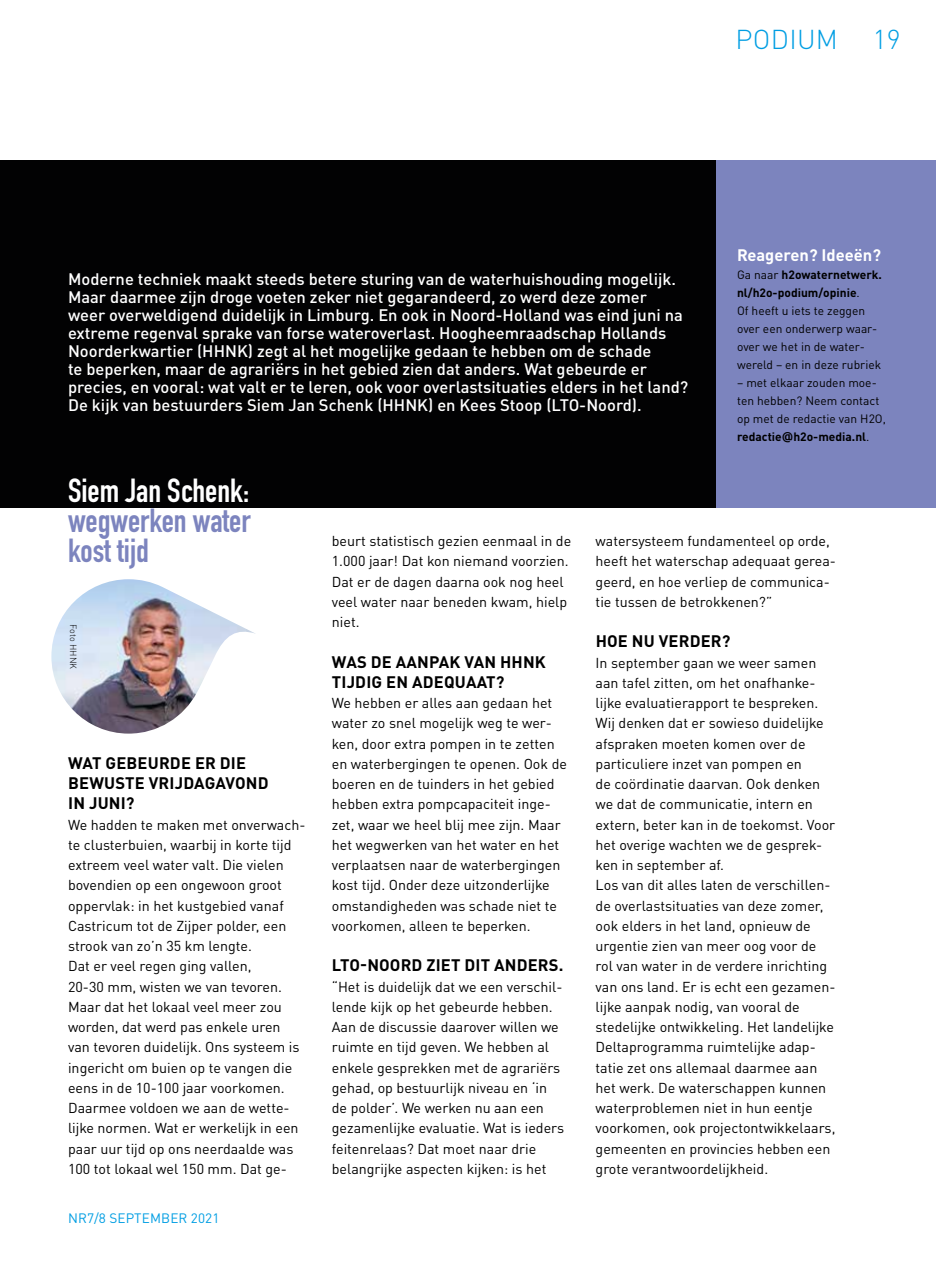
<style>
.page{position:relative;width:936px;height:1263px;background:#fff}
.page>*{position:absolute;margin:0;border:0;box-sizing:border-box;transform-origin:0 0}
.t1{font:32.85px/30px "DIN Engschrift";color:#7c84be}
.t2{font:32.85px "DIN Engschrift";color:#fff}
.t3{font:300 27px "DIN Pro";letter-spacing:.01em;color:#009ee3}
.t4{font:500 16.5px/18px "DIN Pro";color:#fff}
.t5{font:700 16.5px/20.2px "DIN Pro";letter-spacing:.01em;color:#000}
.t6{font:700 16.5px "DIN Pro";color:#fff}
.t7{font:14.25px/20.2px "DIN Pro";color:#000}
.t8{font:13.5px "DIN Pro";letter-spacing:.01em;color:#009ee3}
.t9{font:12px/18px "DIN Pro";color:#000}
.t10{font:300 9px "DIN Pro";color:#000}
.s1{font-weight:700}
.s2{font-family:"Verdana";font-weight:700}
</style>
<div class="page">
<div style="left:0;top:161px;width:716px;height:347px;background:#020203"></div>
<div style="left:716px;top:161px;width:219px;height:347px;background:#7c84be"></div>
<img style="left:51px;top:579px;width:204px;height:155px">
<h2 class="t3" style="left:735px;top:18px;width:104px">PODIUM</h2>
<h2 class="t3" style="left:872px;top:18px;width:29px">19</h2>
<p class="t4" style="left:68px;top:269px;width:621px">Moderne techniek maakt steeds betere sturing van de waterhuishouding mogelijk.<br>Maar daarmee zijn droge voeten zeker niet gegarandeerd, zo werd deze zomer weer overweldigend duidelijk in Limburg. En ook in Noord-Holland was eind juni na extreme regenval sprake van forse wateroverlast. Hoogheemraadschap Hollands Noorderkwartier (HHNK) zegt al het mogelijke gedaan te hebben om de schade<br>te beperken, maar de agrariërs in het gebied zien dat anders. Wat gebeurde er precies, en vooral: wat valt er te leren, ook voor overlastsituaties elders in het land?<br>De kijk van bestuurders Siem Jan Schenk (HHNK) en Kees Stoop (LTO-Noord).</p>
<p class="t6" style="left:737px;top:241px;width:145px">Reageren? Ideeën?</p>
<p class="t9" style="left:737px;top:264px;width:146px">Ga naar <span class="s1">h2owaternetwerk. nl/h2o-podium/opinie</span>.<br>Of heeft u iets te zeggen over een onderwerp waar&shy;over we het in de water&shy;wereld – en in deze rubriek</p>
<p class="t9" style="left:737px;top:372px;width:150px">– met elkaar zouden moe&shy;ten hebben? Neem contact op met de redactie van H2O, <span class="s1">redactie</span><span class="s2">@</span><span class="s1">h2o-media.nl</span>.</p>
<h1 class="t2" style="left:68px;top:471px;width:182px">Siem Jan Schenk:</h1>
<h1 class="t1" style="left:68px;top:505px;width:184px">wegwerken water kost tijd</h1>
<p class="t10" style="left:80px;top:624px;width:46px;rotate:90deg">Foto HHNK</p>
<p class="t5" style="left:68px;top:751px;width:202px">WAT GEBEURDE ER DIE<br>BEWUSTE VRIJDAGAVOND<br>IN JUNI?</p>
<p class="t7" style="left:68px;top:813px;width:239px">We hadden te maken met onverwach&shy;te clusterbuien, waarbij in korte tijd extreem veel water valt. Die vielen bovendien op een ongewoon groot oppervlak: in het kustgebied vanaf Castricum tot de Zijper polder, een strook van zo’n 35 km lengte.<br>Dat er veel regen ging vallen,<br>20-30 mm, wisten we van tevoren.<br>Maar dat het lokaal veel meer zou worden, dat werd pas enkele uren van tevoren duidelijk. Ons systeem is ingericht om buien op te vangen die eens in de 10-100 jaar voorkomen.<br>Daarmee voldoen we aan de wette&shy;lijke normen. Wat er werkelijk in een paar uur tijd op ons neerdaalde was 100 tot lokaal wel 150 mm. Dat ge-</p>
<p class="t8" style="left:68px;top:1208px;width:153px">NR7/8 SEPTEMBER 2021</p>
<p class="t7" style="left:332px;top:529px;width:241px">beurt statistisch gezien eenmaal in de<br>1.000 jaar! Dat kon niemand voorzien.<br>Dat er de dagen daarna ook nog heel veel water naar beneden kwam, hielp niet.</p>
<p class="t5" style="left:332px;top:650px;width:215px">WAS DE AANPAK VAN HHNK<br>TIJDIG EN ADEQUAAT?</p>
<p class="t7" style="left:332px;top:691px;width:237px">We hebben er alles aan gedaan het water zo snel mogelijk weg te wer&shy;ken, door extra pompen in te zetten en waterbergingen te openen. Ook de boeren en de tuinders in het gebied hebben extra pompcapaciteit inge&shy;zet, waar we heel blij mee zijn. Maar het wegwerken van het water en het verplaatsen naar de waterbergingen kost tijd. Onder deze uitzonderlijke omstandigheden was schade niet te voorkomen, alleen te beperken.</p>
<p class="t5" style="left:332px;top:953px;width:233px">LTO-NOORD ZIET DIT ANDERS.</p>
<p class="t7" style="left:332px;top:975px;width:234px">“Het is duidelijk dat we een verschil&shy;lende kijk op het gebeurde hebben.<br>Aan de discussie daarover willen we ruimte en tijd geven. We hebben al enkele gesprekken met de agrariërs gehad, op bestuurlijk niveau en ‘in de polder’. We werken nu aan een gezamenlijke evaluatie. Wat is ieders feitenrelaas? Dat moet naar drie belangrijke aspecten kijken: is het</p>
<p class="t7" style="left:595px;top:529px;width:242px">watersysteem fundamenteel op orde, heeft het waterschap adequaat gerea&shy;geerd, en hoe verliep de communica&shy;tie tussen de betrokkenen?”</p>
<p class="t5" style="left:595px;top:629px;width:136px">HOE NU VERDER?</p>
<p class="t7" style="left:595px;top:651px;width:241px">In september gaan we weer samen aan tafel zitten, om het onafhanke&shy;lijke evaluatierapport te bespreken.<br>Wij denken dat er sowieso duidelijke afspraken moeten komen over de particuliere inzet van pompen en<br>de coördinatie daarvan. Ook denken we dat de communicatie, intern en extern, beter kan in de toekomst. Voor het overige wachten we de gesprek&shy;ken in september af.<br>Los van dit alles laten de verschillen&shy;de overlastsituaties van deze zomer, ook elders in het land, opnieuw de urgentie zien van meer oog voor de rol van water in de verdere inrichting van ons land. Er is echt een gezamen&shy;lijke aanpak nodig, van vooral de stedelijke ontwikkeling. Het landelijke Deltaprogramma ruimtelijke adap&shy;tatie zet ons allemaal daarmee aan het werk. De waterschappen kunnen waterproblemen niet in hun eentje voorkomen, ook projectontwikkelaars, gemeenten en provincies hebben een grote verantwoordelijkheid.</p>
</div>
